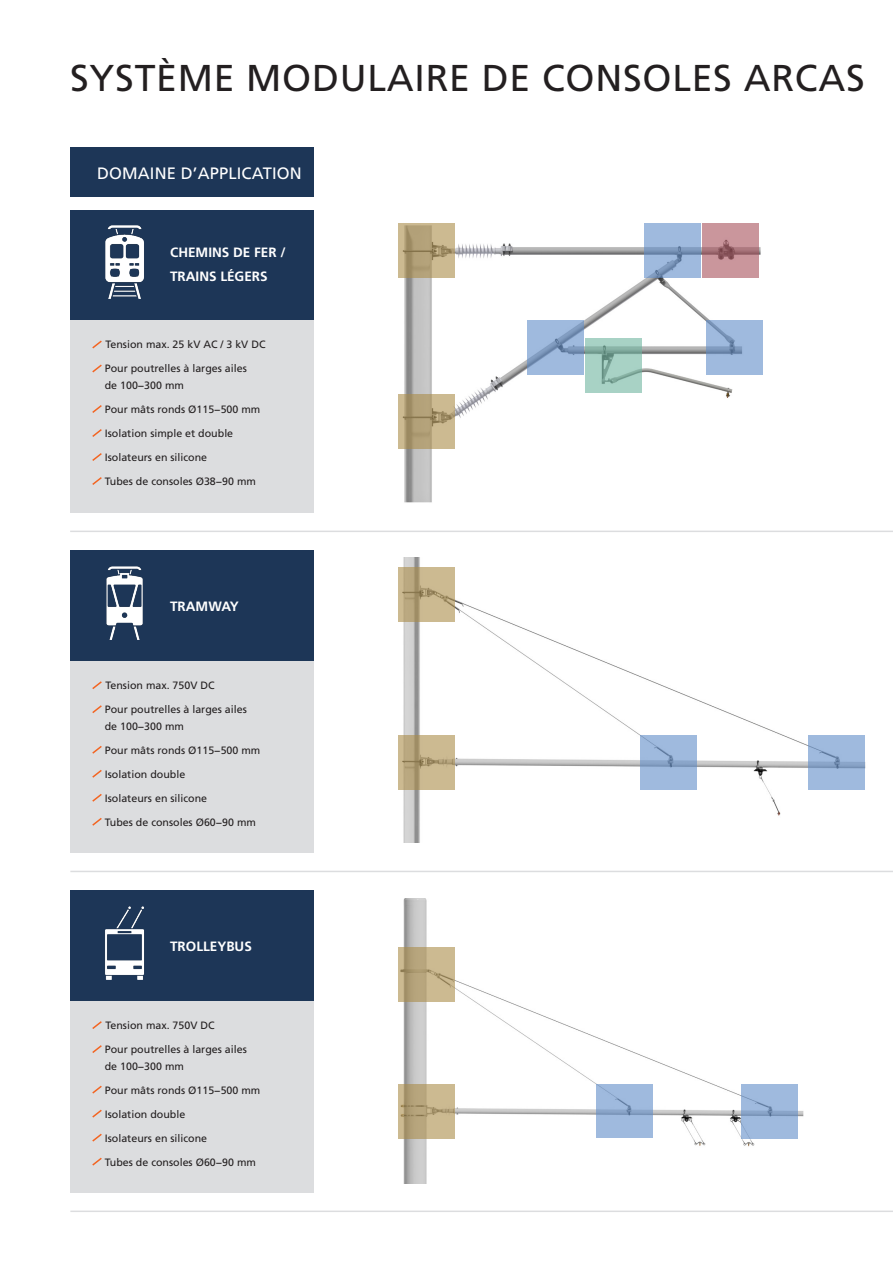
<style>
.page{position:relative;width:893px;height:1263px;background:#fff}
.page>*{position:absolute;margin:0;border:0;box-sizing:border-box;transform-origin:0 0}
.titel{font:37.35px "Frutiger LT Pro";letter-spacing:.02em;color:#231f20}
.lauftext_titel{font:16.5px "Frutiger LT Pro";letter-spacing:.01em;color:#fff}
.lauftext{font:700 13.5px/24px "Frutiger LT Pro";color:#fff}
.FL{font:10.65px/16.5px "Frutiger LT Pro";color:#231f20}
</style>
<div class="page">
<div style="left:70px;top:147px;width:243px;height:49px;background:#1d3657"></div>
<img style="left:398px;top:223px;width:363px;height:280px">
<div style="left:70px;top:320px;width:244px;height:192px;background:#dcdddf"></div>
<svg style="left:92px;top:340px;width:10px;height:9px"></svg>
<svg style="left:92px;top:364px;width:10px;height:9px"></svg>
<svg style="left:92px;top:405px;width:10px;height:8px"></svg>
<svg style="left:92px;top:429px;width:10px;height:8px"></svg>
<svg style="left:92px;top:453px;width:10px;height:8px"></svg>
<svg style="left:92px;top:477px;width:10px;height:8px"></svg>
<svg style="left:645px;top:223px;width:56px;height:55px;background:#95b0d4"></svg>
<svg style="left:702px;top:223px;width:57px;height:55px;background:#c18d93"></svg>
<svg style="left:398px;top:394px;width:56px;height:54px;background:#b8a67e"></svg>
<svg style="left:585px;top:338px;width:56px;height:55px;background:#9cc6b9"></svg>
<div style="left:70px;top:210px;width:244px;height:110px;background:#1d3657"></div>
<img style="left:105px;top:225px;width:39px;height:74px">
<hr style="left:70px;top:531px;width:823px;height:1px;background:#dcdddf">
<div style="left:70px;top:661px;width:244px;height:192px;background:#dcdddf"></div>
<svg style="left:92px;top:681px;width:10px;height:8px"></svg>
<svg style="left:92px;top:705px;width:10px;height:8px"></svg>
<svg style="left:92px;top:746px;width:10px;height:8px"></svg>
<svg style="left:92px;top:770px;width:10px;height:8px"></svg>
<svg style="left:92px;top:794px;width:10px;height:8px"></svg>
<svg style="left:92px;top:818px;width:10px;height:8px"></svg>
<div style="left:70px;top:550px;width:244px;height:111px;background:#1d3657"></div>
<img style="left:106px;top:566px;width:37px;height:74px">
<hr style="left:70px;top:871px;width:823px;height:1px;background:#dcdddf">
<div style="left:70px;top:1000px;width:244px;height:193px;background:#dcdddf"></div>
<svg style="left:92px;top:1021px;width:10px;height:8px"></svg>
<svg style="left:92px;top:1045px;width:10px;height:8px"></svg>
<svg style="left:92px;top:1085px;width:10px;height:9px"></svg>
<svg style="left:92px;top:1109px;width:10px;height:9px"></svg>
<svg style="left:92px;top:1133px;width:10px;height:9px"></svg>
<svg style="left:92px;top:1157px;width:10px;height:9px"></svg>
<div style="left:70px;top:890px;width:244px;height:110px;background:#1d3657"></div>
<img style="left:105px;top:906px;width:39px;height:73px">
<hr style="left:70px;top:1210px;width:823px;height:2px;background:#dcdddf">
<img style="left:398px;top:557px;width:468px;height:285px">
<img style="left:403px;top:898px;width:401px;height:285px">
<svg style="left:398px;top:735px;width:56px;height:54px;background:#c0ae86"></svg>
<svg style="left:398px;top:1084px;width:56px;height:55px;background:#beac84"></svg>
<svg style="left:398px;top:223px;width:56px;height:55px;background:#b9a77f"></svg>
<svg style="left:398px;top:567px;width:56px;height:54px;background:#c0ae86"></svg>
<svg style="left:398px;top:947px;width:56px;height:55px;background:#bfad84"></svg>
<svg style="left:640px;top:735px;width:57px;height:54px;background:#9ab5d9"></svg>
<svg style="left:597px;top:1084px;width:56px;height:54px;background:#9bb6da"></svg>
<svg style="left:808px;top:735px;width:56px;height:54px;background:#9ab5d9"></svg>
<svg style="left:741px;top:1084px;width:56px;height:55px;background:#9bb6da"></svg>
<svg style="left:706px;top:320px;width:57px;height:55px;background:#98b3d7"></svg>
<svg style="left:527px;top:320px;width:57px;height:55px;background:#95b0d4"></svg>
<p class="titel" style="left:70px;top:56px;width:796px">SYSTÈME MODULAIRE DE CONSOLES ARCAS</p>
<p class="lauftext_titel" style="left:97px;top:163px;width:206px">DOMAINE D’APPLICATION</p>
<p class="lauftext" style="left:170px;top:240px;width:117px">CHEMINS DE FER /<br>TRAINS LÉGERS</p>
<p class="FL" style="left:105px;top:337px;width:162px">Tension max. 25 kV AC / 3 kV DC</p>
<p class="FL" style="left:105px;top:361px;width:144px">Pour poutrelles à larges ailes de 100−300 mm</p>
<p class="FL" style="left:105px;top:401px;width:157px">Pour mâts ronds Ø115−500 mm</p>
<p class="FL" style="left:105px;top:425px;width:130px">Isolation simple et double</p>
<p class="FL" style="left:105px;top:449px;width:104px">Isolateurs en silicone</p>
<p class="FL" style="left:105px;top:473px;width:153px">Tubes de consoles Ø38−90 mm</p>
<p class="lauftext" style="left:170px;top:594px;width:70px">TRAMWAY</p>
<p class="FL" style="left:105px;top:677px;width:111px">Tension max. 750V DC</p>
<p class="FL" style="left:105px;top:701px;width:144px">Pour poutrelles à larges ailes de 100−300 mm</p>
<p class="FL" style="left:105px;top:742px;width:157px">Pour mâts ronds Ø115−500 mm</p>
<p class="FL" style="left:105px;top:766px;width:82px">Isolation double</p>
<p class="FL" style="left:105px;top:790px;width:104px">Isolateurs en silicone</p>
<p class="FL" style="left:105px;top:814px;width:153px">Tubes de consoles Ø60−90 mm</p>
<p class="lauftext" style="left:170px;top:934px;width:83px">TROLLEYBUS</p>
<p class="FL" style="left:105px;top:1017px;width:111px">Tension max. 750V DC</p>
<p class="FL" style="left:105px;top:1041px;width:144px">Pour poutrelles à larges ailes de 100−300 mm</p>
<p class="FL" style="left:105px;top:1082px;width:157px">Pour mâts ronds Ø115−500 mm</p>
<p class="FL" style="left:105px;top:1106px;width:82px">Isolation double</p>
<p class="FL" style="left:105px;top:1130px;width:104px">Isolateurs en silicone</p>
<p class="FL" style="left:105px;top:1154px;width:153px">Tubes de consoles Ø60−90 mm</p>
</div>
